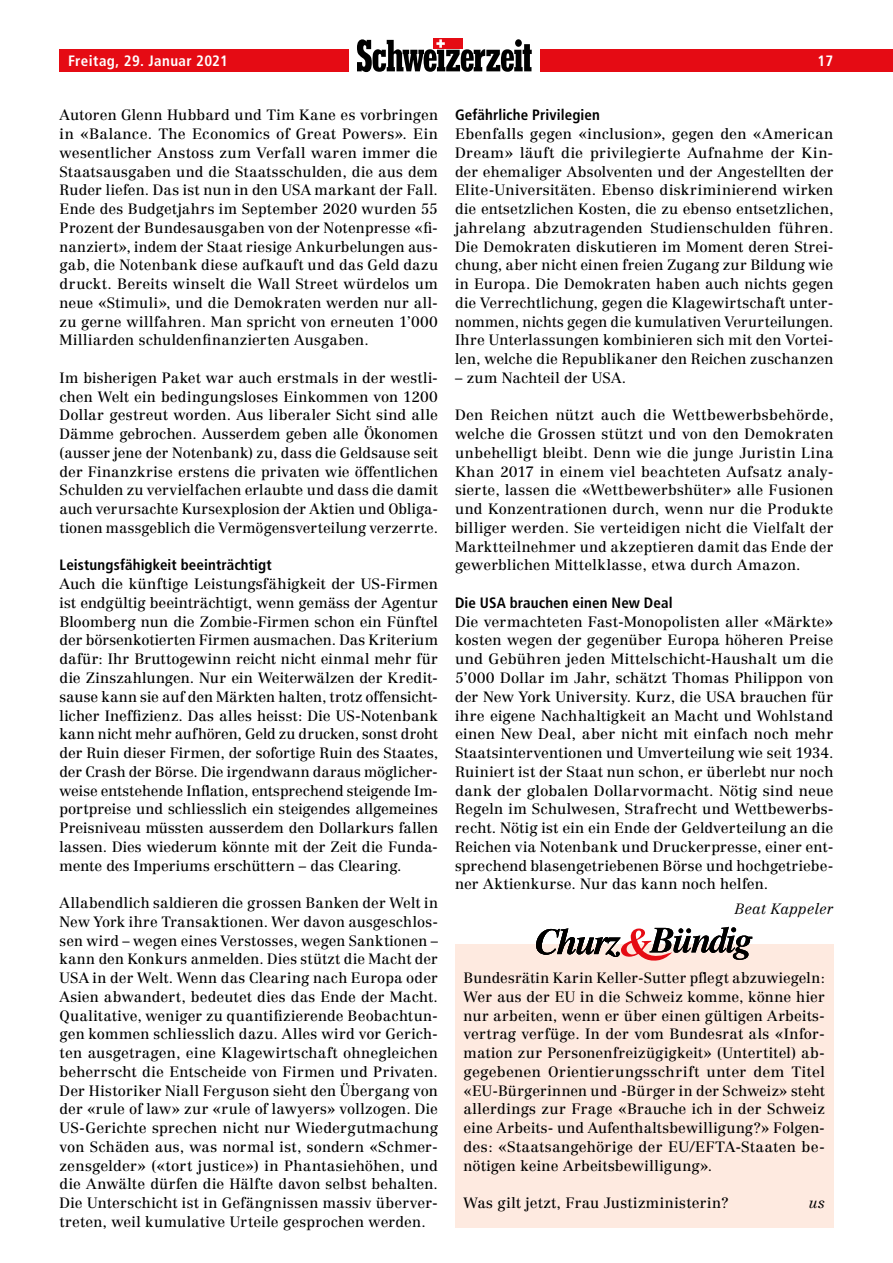
<style>
.page{position:relative;width:893px;height:1263px;background:#fff}
.page>*{position:absolute;margin:0;border:0;box-sizing:border-box;transform-origin:0 0}
.t1{font:700 condensed 15px "Frutiger";letter-spacing:.01em;color:#000}
.t2{font:700 condensed 15px "Frutiger";letter-spacing:.025em;color:#fff}
.t3{font:14.7px/18.8px "Centennial CE";letter-spacing:.01em;color:#000;text-align:justify}
.t4{font:14.7px "Centennial CE";letter-spacing:.03em;color:#000}
.t5{font:14.7px "Centennial Light Italic Os F";letter-spacing:.005em;color:#000}
</style>
<div class="page">
<div style="left:540px;top:50px;width:353px;height:22px;background:#e50b14"></div>
<div style="left:60px;top:50px;width:289px;height:22px;background:#e50b14"></div>
<div style="left:434px;top:38px;width:29px;height:11px;background:#e50b14"></div>
<svg style="left:357px;top:39px;width:175px;height:33px"></svg>
<div style="left:455px;top:944px;width:378px;height:283px;background:#feeae0"></div>
<svg style="left:536px;top:927px;width:216px;height:34px"></svg>
<p class="t2" style="left:68px;top:52px;width:161px">Freitag, 29. Januar 2021</p>
<p class="t2" style="left:817px;top:52px;width:17px">17</p>
<p class="t3" style="left:60px;top:106px;width:380px">Autoren Glenn Hubbard und Tim Kane es vorbringen in «Balance. The Economics of Great Powers». Ein wesentlicher Anstoss zum Verfall waren immer die Staatsausgaben und die Staatsschulden, die aus dem Ruder liefen. Das ist nun in den USA markant der Fall.<br>Ende des Budgetjahrs im September 2020 wurden 55<br>Prozent der Bundesausgaben von der Notenpresse «fi&shy;nanziert», indem der Staat riesige Ankurbelungen aus&shy;gab, die Notenbank diese aufkauft und das Geld dazu druckt. Bereits winselt die Wall Street würdelos um neue «Stimuli», und die Demokraten werden nur all&shy;zu gerne willfahren. Man spricht von erneuten 1’000<br>Milliarden schuldenfinanzierten Ausgaben.</p>
<p class="t3" style="left:60px;top:368px;width:380px">Im bisherigen Paket war auch erstmals in der westli&shy;chen Welt ein bedingungsloses Einkommen von 1200<br>Dollar gestreut worden. Aus liberaler Sicht sind alle Dämme gebrochen. Ausserdem geben alle Ökonomen (ausser jene der Notenbank) zu, dass die Geldsause seit der Finanzkrise erstens die privaten wie öffentlichen Schulden zu vervielfachen erlaubte und dass die damit auch verursachte Kursexplosion der Aktien und Obliga&shy;tionen massgeblich die Vermögensverteilung verzerrte.</p>
<p class="t1" style="left:60px;top:556px;width:214px">Leistungsfähigkeit beeinträchtigt</p>
<p class="t3" style="left:60px;top:575px;width:380px">Auch die künftige Leistungsfähigkeit der US-Firmen ist endgültig beeinträchtigt, wenn gemäss der Agentur Bloomberg nun die Zombie-Firmen schon ein Fünftel der börsenkotierten Firmen ausmachen. Das Kriterium dafür: Ihr Bruttogewinn reicht nicht einmal mehr für die Zinszahlungen. Nur ein Weiterwälzen der Kredit&shy;sause kann sie auf den Märkten halten, trotz offensicht&shy;licher Ineffizienz. Das alles heisst: Die US-Notenbank kann nicht mehr aufhören, Geld zu drucken, sonst droht der Ruin dieser Firmen, der sofortige Ruin des Staates, der Crash der Börse. Die irgendwann daraus möglicher&shy;weise entstehende Inflation, entsprechend steigende Im&shy;portpreise und schliesslich ein steigendes allgemeines Preisniveau müssten ausserdem den Dollarkurs fallen lassen. Dies wiederum könnte mit der Zeit die Funda&shy;mente des Imperiums erschüttern – das Clearing.</p>
<p class="t3" style="left:60px;top:893px;width:380px">Allabendlich saldieren die grossen Banken der Welt in New York ihre Transaktionen. Wer davon ausgeschlos&shy;sen wird – wegen eines Verstosses, wegen Sanktionen – kann den Konkurs anmelden. Dies stützt die Macht der USA in der Welt. Wenn das Clearing nach Europa oder Asien abwandert, bedeutet dies das Ende der Macht.<br>Qualitative, weniger zu quantifizierende Beobachtun&shy;gen kommen schliesslich dazu. Alles wird vor Gerich&shy;ten ausgetragen, eine Klagewirtschaft ohnegleichen beherrscht die Entscheide von Firmen und Privaten.<br>Der Historiker Niall Ferguson sieht den Übergang von der «rule of law» zur «rule of lawyers» vollzogen. Die US-Gerichte sprechen nicht nur Wiedergutmachung von Schäden aus, was normal ist, sondern «Schmer&shy;zensgelder» («tort justice») in Phantasiehöhen, und die Anwälte dürfen die Hälfte davon selbst behalten.<br>Die Unterschicht ist in Gefängnissen massiv überver&shy;treten, weil kumulative Urteile gesprochen werden.</p>
<p class="t1" style="left:455px;top:106px;width:146px">Gefährliche Privilegien</p>
<p class="t3" style="left:455px;top:125px;width:380px">Ebenfalls gegen «inclusion», gegen den «American Dream» läuft die privilegierte Aufnahme der Kin&shy;der ehemaliger Absolventen und der Angestellten der Elite-Universitäten. Ebenso diskriminierend wirken die entsetzlichen Kosten, die zu ebenso entsetzlichen, jahrelang abzutragenden Studienschulden führen.<br>Die Demokraten diskutieren im Moment deren Strei&shy;chung, aber nicht einen freien Zugang zur Bildung wie in Europa. Die Demokraten haben auch nichts gegen die Verrechtlichung, gegen die Klagewirtschaft unter&shy;nommen, nichts gegen die kumulativen Verurteilungen.<br>Ihre Unterlassungen kombinieren sich mit den Vortei&shy;len, welche die Republikaner den Reichen zuschanzen</p>
<p class="t3" style="left:455px;top:368px;width:173px">– zum Nachteil der USA.</p>
<p class="t3" style="left:455px;top:406px;width:380px">Den Reichen nützt auch die Wettbewerbsbehörde, welche die Grossen stützt und von den Demokraten unbehelligt bleibt. Denn wie die junge Juristin Lina Khan 2017 in einem viel beachteten Aufsatz analy&shy;sierte, lassen die «Wettbewerbshüter» alle Fusionen und Konzentrationen durch, wenn nur die Produkte billiger werden. Sie verteidigen nicht die Vielfalt der Marktteilnehmer und akzeptieren damit das Ende der gewerblichen Mittelklasse, etwa durch Amazon.</p>
<p class="t1" style="left:455px;top:594px;width:219px">Die USA brauchen einen New Deal</p>
<p class="t3" style="left:455px;top:612px;width:380px">Die vermachteten Fast-Monopolisten aller «Märkte» kosten wegen der gegenüber Europa höheren Preise und Gebühren jeden Mittelschicht-Haushalt um die 5’000 Dollar im Jahr, schätzt Thomas Philippon von der New York University. Kurz, die USA brauchen für ihre eigene Nachhaltigkeit an Macht und Wohlstand einen New Deal, aber nicht mit einfach noch mehr Staatsinterventionen und Umverteilung wie seit 1934.<br>Ruiniert ist der Staat nun schon, er überlebt nur noch dank der globalen Dollarvormacht. Nötig sind neue Regeln im Schulwesen, Strafrecht und Wettbewerbs&shy;recht. Nötig ist ein ein Ende der Geldverteilung an die Reichen via Notenbank und Druckerpresse, einer ent&shy;sprechend blasengetriebenen Börse und hochgetriebe&shy;ner Aktienkurse. Nur das kann noch helfen.</p>
<p class="t5" style="left:735px;top:900px;width:100px">Beat Kappeler</p>
<p class="t3" style="left:463px;top:968px;width:363px">Bundesrätin Karin Keller-Sutter pflegt abzuwiegeln:<br>Wer aus der EU in die Schweiz komme, könne hier nur arbeiten, wenn er über einen gültigen Arbeits&shy;vertrag verfüge. In der vom Bundesrat als «Infor&shy;mation zur Personenfreizügigkeit» (Untertitel) ab&shy;gegebenen Orientierungsschrift unter dem Titel «EU-Bürgerinnen und -Bürger in der Schweiz» steht allerdings zur Frage «Brauche ich in der Schweiz eine Arbeits- und Aufenthaltsbewilligung?» Folgen&shy;des: «Staatsangehörige der EU/EFTA-Staaten be&shy;nötigen keine Arbeitsbewilligung».</p>
<p class="t4" style="left:463px;top:1194px;width:267px">Was gilt jetzt, Frau Justizministerin?</p>
<p class="t5" style="left:809px;top:1194px;width:18px">us</p>
</div>
